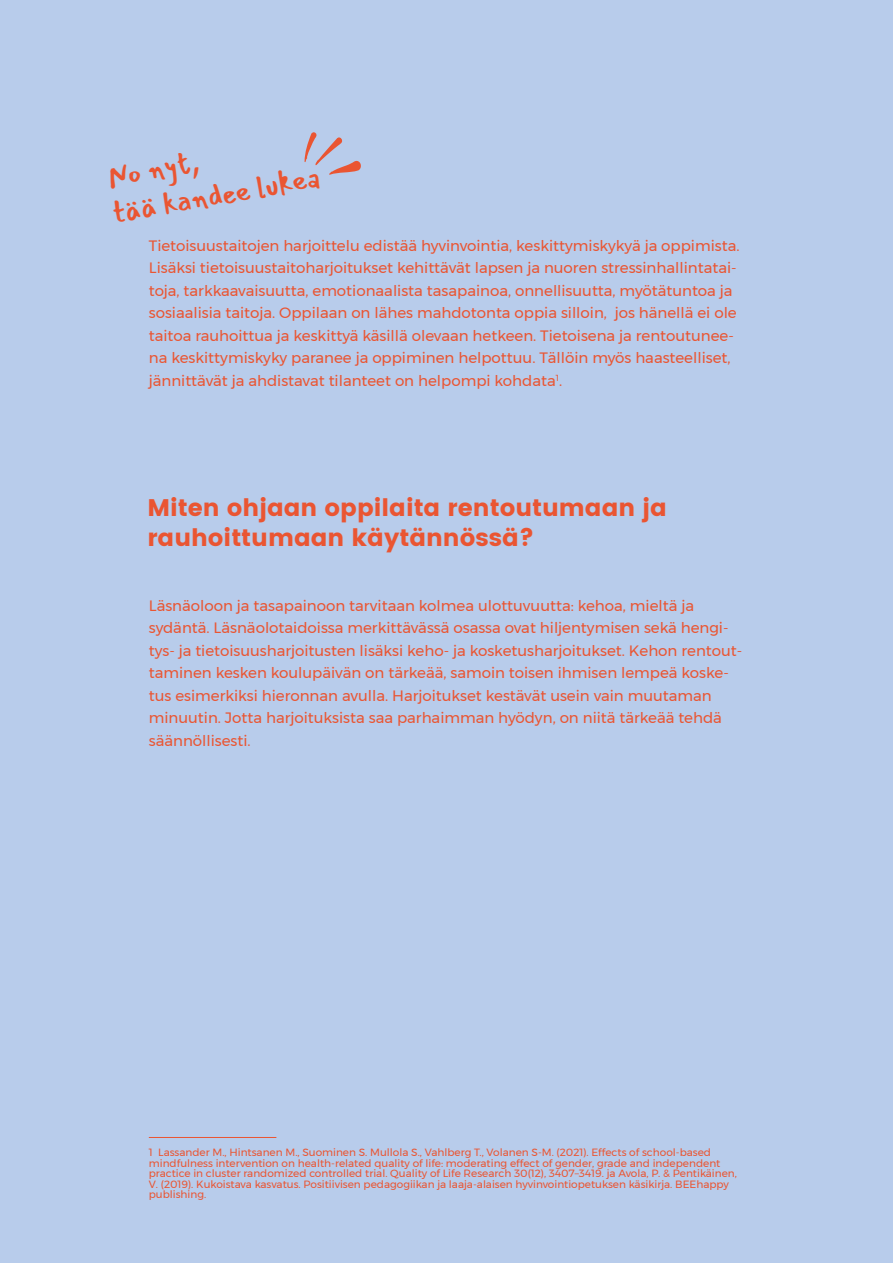
<style>
.page{position:relative;width:893px;height:1263px;background:#b8cceb}
.page>*{position:absolute;margin:0;border:0;box-sizing:border-box;transform-origin:0 0}
.t1{font:30px "Mansalva";color:#ea5532}
.Valiotsikko{font:24px/30px "Poppins";color:#ea5532}
.Leipateksti{font:15px/22.5px "Montserrat";color:#ea5532}
.Alaviite_alhaalla{font:10.5px/10.5px "Montserrat";color:#ea5532}
</style>
<div class="page">
<hr style="left:149px;top:1137px;width:127px;height:1px;background:#ea5532">
<svg style="left:305px;top:132px;width:56px;height:43px"></svg>
<p class="t1" style="left:103px;top:155px;width:95px;rotate:-10deg">No nyt,</p>
<p class="t1" style="left:109px;top:190px;width:212px;rotate:-10deg">tää kandee lukea</p>
<p class="Leipateksti" style="left:149px;top:234px;width:592px">Tietoisuustaitojen harjoittelu edistää hyvinvointia, keskittymiskykyä ja oppimista.<br>Lisäksi tietoisuustaitoharjoitukset kehittävät lapsen ja nuoren stressinhallintatai&shy;toja, tarkkaavaisuutta, emotionaalista tasapainoa, onnellisuutta, myötätuntoa ja sosiaalisia taitoja. Oppilaan on lähes mahdotonta oppia silloin, jos hänellä ei ole taitoa rauhoittua ja keskittyä käsillä olevaan hetkeen. Tietoisena ja rentoutunee&shy;na keskittymiskyky paranee ja oppiminen helpottuu. Tällöin myös haasteelliset, jännittävät ja ahdistavat tilanteet on helpompi kohdata<sup>1</sup>.</p>
<p class="Valiotsikko" style="left:147px;top:492px;width:521px">Miten ohjaan oppilaita rentoutumaan ja rauhoittumaan käytännössä?</p>
<p class="Leipateksti" style="left:149px;top:594px;width:595px">Läsnäoloon ja tasapainoon tarvitaan kolmea ulottuvuutta: kehoa, mieltä ja sydäntä. Läsnäolotaidoissa merkittävässä osassa ovat hiljentymisen sekä hengi&shy;tys- ja tietoisuusharjoitusten lisäksi keho- ja kosketusharjoitukset. Kehon rentout&shy;taminen kesken koulupäivän on tärkeää, samoin toisen ihmisen lempeä koske&shy;tus esimerkiksi hieronnan avulla. Harjoitukset kestävät usein vain muutaman minuutin. Jotta harjoituksista saa parhaimman hyödyn, on niitä tärkeää tehdä säännöllisesti.</p>
<p class="Alaviite_alhaalla" style="left:149px;top:1147px;width:590px">1 Lassander M., Hintsanen M., Suominen S. Mullola S., Vahlberg T., Volanen S-M. (2021). Effects of school-based mindfulness intervention on health-related quality of life: moderating effect of gender, grade and independent practice in cluster randomized controlled trial. Quality of Life Research 30(12), 3407–3419. ja Avola, P. &amp; Pentikäinen, V. (2019). Kukoistava kasvatus. Positiivisen pedagogiikan ja laaja-alaisen hyvinvointiopetuksen käsikirja. BEEhappy publishing.</p>
</div>
